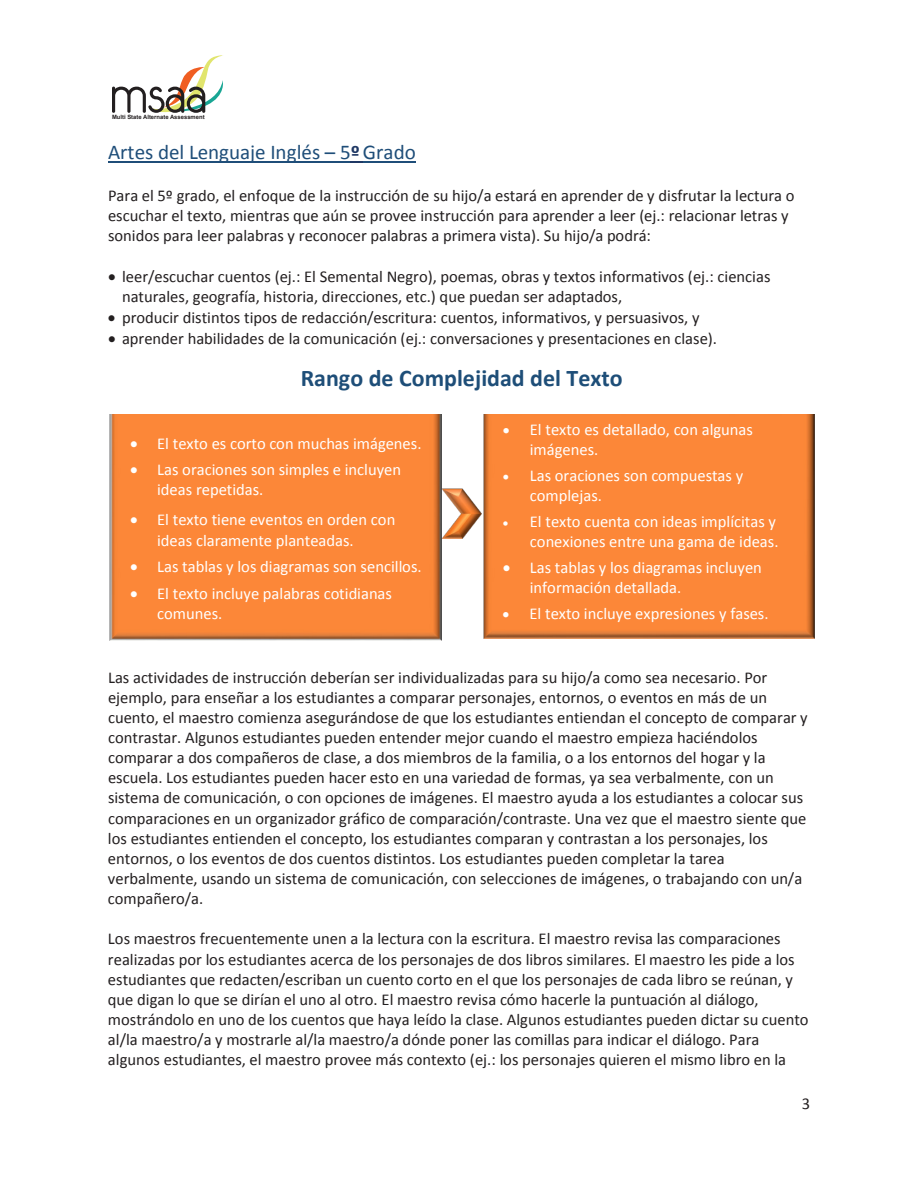
<style>
.page{position:relative;width:918px;height:1188px;background:#fff}
.page>*{position:absolute;margin:0;border:0;box-sizing:border-box;transform-origin:0 0}
.t1{font:700 24px "Calibri";color:#1e4e78}
.t2{font:21px "Calibri";color:#1f4e79}
.t3{font:16.5px/20.1px "Calibri";color:#231f20}
.t4{font:16.5px/20.1px "Calibri";color:#fff}
.t5{font:700 5.85px "Arial";color:#231f20}
.s1{font-weight:700;color:#1f3864}
</style>
<div class="page">
<hr style="left:108px;top:161px;width:243px;height:2px;background:#1f4e79">
<svg style="left:351px;top:161px;width:12px;height:2px"></svg>
<hr style="left:363px;top:161px;width:53px;height:2px;background:#1f4e79">
<img style="left:110px;top:414px;width:332px;height:227px">
<img style="left:483px;top:414px;width:331px;height:225px">
<img style="left:442px;top:489px;width:40px;height:49px">
<svg style="left:112px;top:56px;width:111px;height:57px"></svg>
<p class="t5" style="left:112px;top:113px;width:94px">Multi State Alternate Assessment</p>
<p class="t2" style="left:108px;top:139px;width:309px">Artes del Lenguaje Inglés – 5<span class="s1">º</span>Grado</p>
<p class="t3" style="left:108px;top:185px;width:688px">Para el 5º grado, el enfoque de la instrucción de su hijo/a estará en aprender de y disfrutar la lectura o escuchar el texto, mientras que aún se provee instrucción para aprender a leer (ej.: relacionar letras y sonidos para leer palabras y reconocer palabras a primera vista). Su hijo/a podrá:</p>
<p class="t3" style="left:122px;top:266px;width:650px;text-indent:-14px">• leer/escuchar cuentos (ej.: El Semental Negro), poemas, obras y textos informativos (ej.: ciencias naturales, geografía, historia, direcciones, etc.) que puedan ser adaptados,</p>
<p class="t3" style="left:108px;top:308px;width:593px">• producir distintos tipos de redacción/escritura: cuentos, informativos, y persuasivos, y</p>
<p class="t3" style="left:108px;top:329px;width:611px">• aprender habilidades de la comunicación (ej.: conversaciones y presentaciones en clase).</p>
<p class="t1" style="left:301px;top:363px;width:323px">Rango de Complejidad del Texto</p>
<p class="t4" style="left:130px;top:433px;width:293px">• El texto es corto con muchas imágenes.</p>
<p class="t4" style="left:157px;top:460px;width:246px;text-indent:-27px">• Las oraciones son simples e incluyen ideas repetidas.</p>
<p class="t4" style="left:157px;top:510px;width:240px;text-indent:-27px">• El texto tiene eventos en orden con ideas claramente planteadas.</p>
<p class="t4" style="left:130px;top:557px;width:293px">• Las tablas y los diagramas son sencillos.</p>
<p class="t4" style="left:157px;top:583px;width:236px;text-indent:-27px">• El texto incluye palabras cotidianas comunes.</p>
<p class="t4" style="left:530px;top:419px;width:224px;text-indent:-27px">• El texto es detallado, con algunas imágenes.</p>
<p class="t4" style="left:530px;top:465px;width:215px;text-indent:-27px">• Las oraciones son compuestas y complejas.</p>
<p class="t4" style="left:503px;top:511px;width:277px;text-align:right">• El texto cuenta con ideas implícitas y conexiones entre una gama de ideas.</p>
<p class="t4" style="left:530px;top:558px;width:234px;text-indent:-27px">• Las tablas y los diagramas incluyen información detallada.</p>
<p class="t4" style="left:502px;top:604px;width:268px">• El texto incluye expresiones y fases.</p>
<p class="t3" style="left:108px;top:667px;width:701px">Las actividades de instrucción deberían ser individualizadas para su hijo/a como sea necesario. Por ejemplo, para enseñar a los estudiantes a comparar personajes, entornos, o eventos en más de un cuento, el maestro comienza asegurándose de que los estudiantes entiendan el concepto de comparar y contrastar. Algunos estudiantes pueden entender mejor cuando el maestro empieza haciéndolos comparar a dos compañeros de clase, a dos miembros de la familia, o a los entornos del hogar y la escuela. Los estudiantes pueden hacer esto en una variedad de formas, ya sea verbalmente, con un sistema de comunicación, o con opciones de imágenes. El maestro ayuda a los estudiantes a colocar sus comparaciones en un organizador gráfico de comparación/contraste. Una vez que el maestro siente que los estudiantes entienden el concepto, los estudiantes comparan y contrastan a los personajes, los entornos, o los eventos de dos cuentos distintos. Los estudiantes pueden completar la tarea verbalmente, usando un sistema de comunicación, con selecciones de imágenes, o trabajando con un/a compañero/a.</p>
<p class="t3" style="left:108px;top:929px;width:702px">Los maestros frecuentemente unen a la lectura con la escritura. El maestro revisa las comparaciones realizadas por los estudiantes acerca de los personajes de dos libros similares. El maestro les pide a los estudiantes que redacten/escriban un cuento corto en el que los personajes de cada libro se reúnan, y que digan lo que se dirían el uno al otro. El maestro revisa cómo hacerle la puntuación al diálogo, mostrándolo en uno de los cuentos que haya leído la clase. Algunos estudiantes pueden dictar su cuento al/la maestro/a y mostrarle al/la maestro/a dónde poner las comillas para indicar el diálogo. Para algunos estudiantes, el maestro provee más contexto (ej.: los personajes quieren el mismo libro en la</p>
<p class="t3" style="left:802px;top:1094px;width:10px">3</p>
</div>
